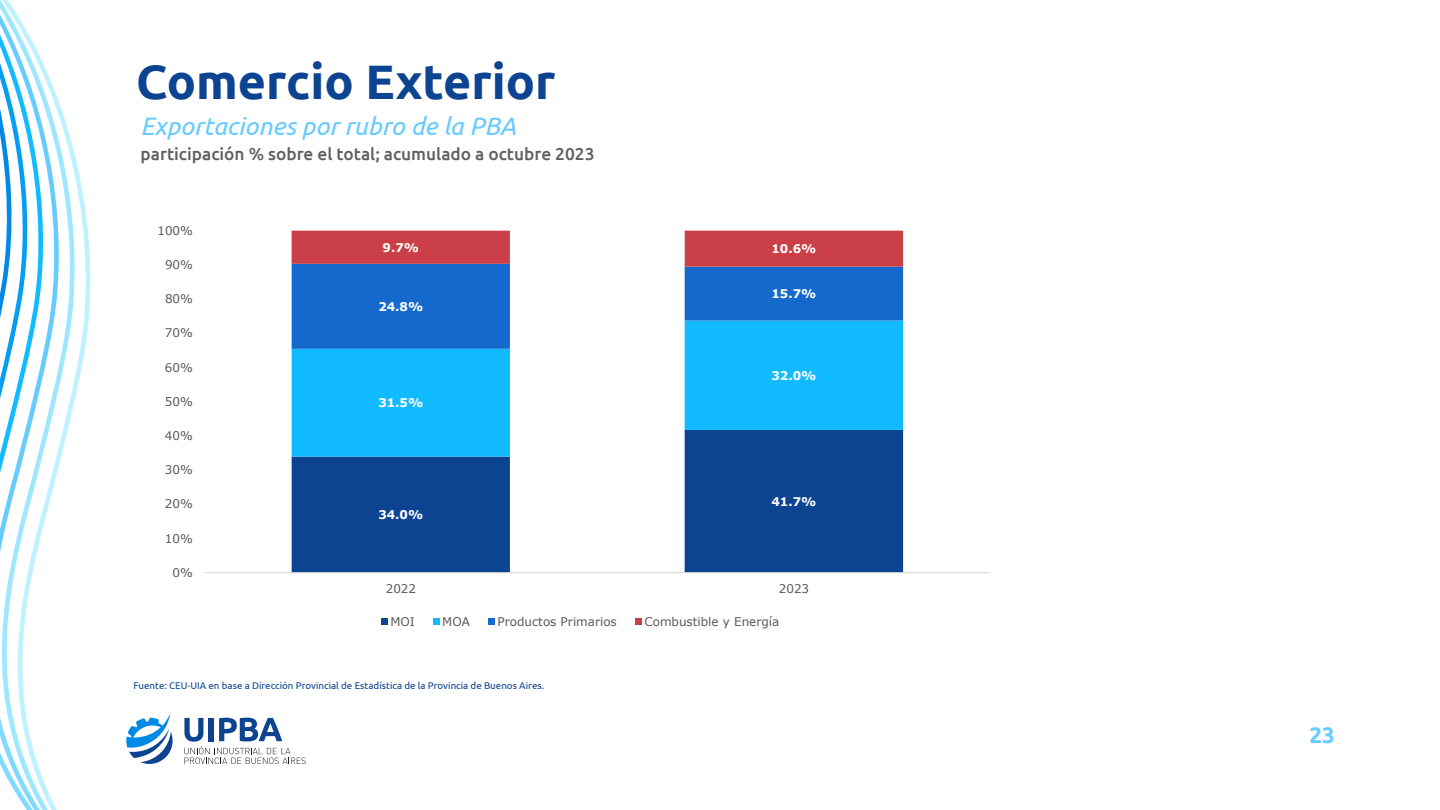
<style>
.page{position:relative;width:1440px;height:810px;background:#fff}
.page>*{position:absolute;margin:0;border:0;box-sizing:border-box;transform-origin:0 0}
.t1{font:700 48.45px "Ubuntu";color:#0d4492}
.t2{font:italic 25.2px "Ubuntu";color:#66cbff}
.t3{font:700 22.5px "Ubuntu";color:#66cbff}
.t4{font:500 17.25px "Ubuntu";color:#606060}
.t5{font:700 12px "Verdana";color:#fff}
.t6{font:11.93px "Verdana";color:#595959}
.t7{font:700 11.93px "Verdana";letter-spacing:-.005em;color:#fff}
.t8{font:9.75px "Ubuntu";color:#0d4492}
</style>
<div class="page">
<svg style="left:0;top:0;width:91px;height:708px"></svg>
<svg style="left:0;top:708px;width:306px;height:102px"></svg>
<svg style="left:292px;top:457px;width:611px;height:115px;fill:#0d4492"></svg>
<svg style="left:292px;top:349px;width:611px;height:108px;fill:#12bbff"></svg>
<svg style="left:292px;top:267px;width:611px;height:82px;fill:#1569cd"></svg>
<svg style="left:292px;top:231px;width:611px;height:36px"></svg>
<hr style="left:204px;top:572px;width:786px;height:1px;background:#d9d9d9">
<div style="left:381px;top:618px;width:7px;height:7px;background:#0d4492"></div>
<div style="left:433px;top:618px;width:7px;height:7px;background:#12bbff"></div>
<div style="left:488px;top:618px;width:7px;height:7px;background:#1569cd"></div>
<div style="left:635px;top:618px;width:7px;height:7px;background:#cb3f48"></div>
<h1 class="t1" style="left:136px;top:52px;width:421px">Comercio Exterior</h1>
<h2 class="t2" style="left:141px;top:110px;width:377px">Exportaciones por rubro de la PBA</h2>
<h3 class="t4" style="left:141px;top:143px;width:455px">participación % sobre el total; acumulado a octubre 2023</h3>
<p class="t6" style="left:157px;top:222px;width:37px">100%</p>
<p class="t6" style="left:165px;top:256px;width:30px">90%</p>
<p class="t6" style="left:165px;top:291px;width:30px">80%</p>
<p class="t6" style="left:165px;top:325px;width:30px">70%</p>
<p class="t6" style="left:165px;top:359px;width:30px">60%</p>
<p class="t6" style="left:165px;top:393px;width:30px">50%</p>
<p class="t6" style="left:165px;top:427px;width:30px">40%</p>
<p class="t6" style="left:165px;top:462px;width:30px">30%</p>
<p class="t6" style="left:165px;top:496px;width:30px">20%</p>
<p class="t6" style="left:165px;top:530px;width:30px">10%</p>
<p class="t6" style="left:173px;top:564px;width:22px">0%</p>
<p class="t7" style="left:383px;top:239px;width:38px">9.7%</p>
<p class="t7" style="left:771px;top:241px;width:46px">10.6%</p>
<p class="t7" style="left:378px;top:298px;width:46px">24.8%</p>
<p class="t7" style="left:378px;top:395px;width:46px">31.5%</p>
<p class="t7" style="left:378px;top:507px;width:46px">34.0%</p>
<p class="t7" style="left:771px;top:286px;width:46px">15.7%</p>
<p class="t5" style="left:771px;top:367px;width:46px">32.0%</p>
<p class="t7" style="left:771px;top:493px;width:46px">41.7%</p>
<p class="t6" style="left:386px;top:580px;width:32px">2022</p>
<p class="t6" style="left:779px;top:580px;width:32px">2023</p>
<p class="t6" style="left:390px;top:613px;width:26px">MOI</p>
<p class="t6" style="left:442px;top:613px;width:29px">MOA</p>
<p class="t6" style="left:497px;top:613px;width:121px">Productos Primarios</p>
<p class="t6" style="left:644px;top:613px;width:136px">Combustible y Energía</p>
<p class="t8" style="left:133px;top:680px;width:412px">Fuente: CEU-UIA en base a Dirección Provincial de Estadística de la Provincia de Buenos Aires.</p>
<h3 class="t3" style="left:1309px;top:721px;width:27px">23</h3>
</div>
